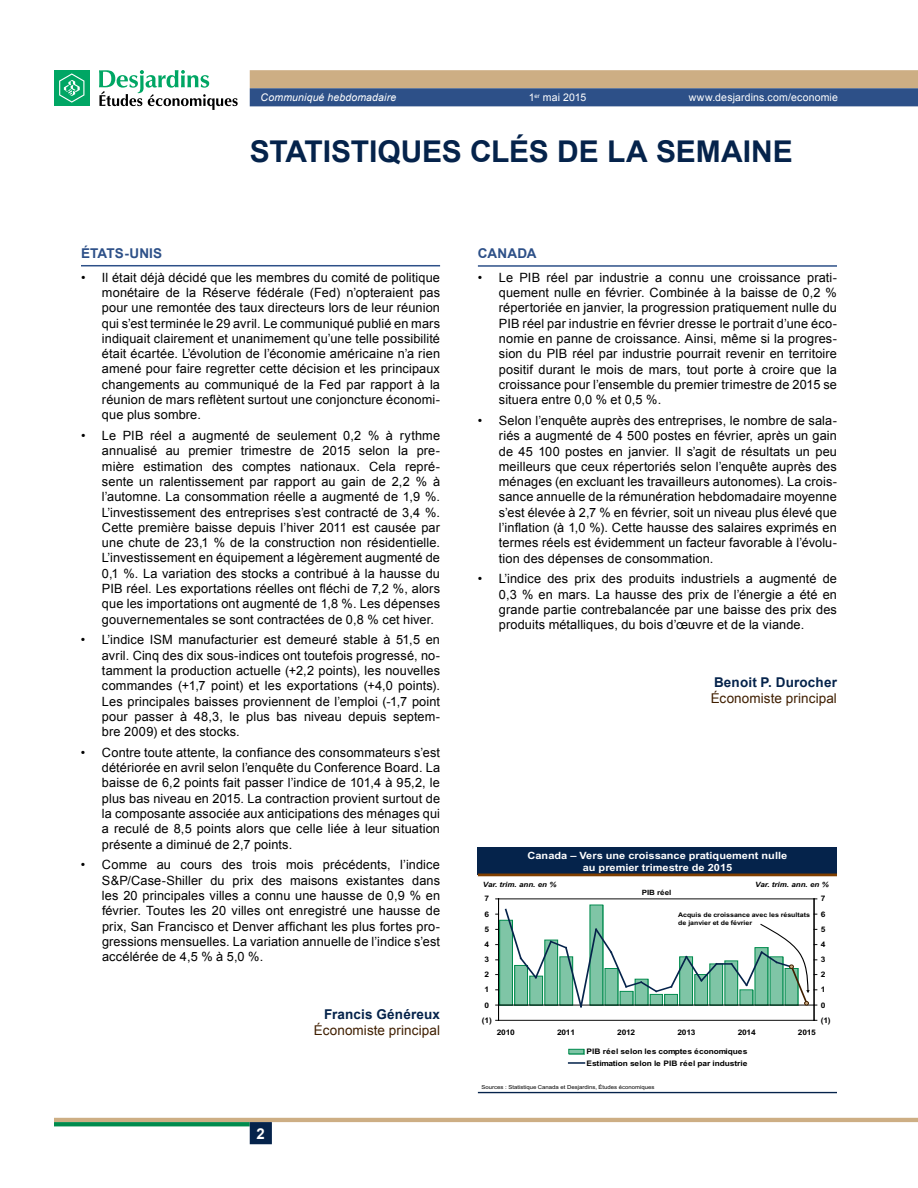
<style>
.page{position:relative;width:918px;height:1188px;background:#fff}
.page>*{position:absolute;margin:0;border:0;box-sizing:border-box;transform-origin:0 0}
.t1{font:700 30px "Arial";color:#05234b}
.t2{font:700 15px "Arial";color:#fff}
.t3{font:13.5px "Arial";letter-spacing:.005em;color:#401f00}
.t4{font:700 13.5px "Arial";letter-spacing:.015em;color:#05234b}
.t5{font:700 13.5px "Arial";letter-spacing:.015em;color:#2d5088}
.t6{font:12.75px/15.3px "Arial";letter-spacing:.01em;color:#000;text-align:justify}
.t7{font:10.5px "Arial";letter-spacing:.015em;color:#fff}
.t8{font:italic 10.5px "Arial";letter-spacing:.015em;color:#fff}
.t9{font:700 10.05px/12px "Arial";color:#fff;text-align:center;scale:1.1 1}
.t10{font:700 7.65px/11.7px "Arial";letter-spacing:-.01em;color:#000;scale:1.1 1}
.t11{font:italic 700 7.2px "Arial";color:#000;scale:1.1 1}
.t12{font:700 7.2px "Arial";color:#000;scale:1.1 1}
.t13{font:700 6.45px/7.6px "Arial";color:#000;scale:1.1 1}
.t14{font:5.4px "Arial";letter-spacing:.005em;color:#000;scale:1.1 1}
</style>
<div class="page">
<svg style="left:250px;top:70px;width:668px;height:36px;background:#7e8087"></svg>
<hr style="left:54px;top:1118px;width:864px;height:4px;background:#cdae84">
<svg style="left:54px;top:1122px;width:196px;height:4px"></svg>
<div style="left:250px;top:1122px;width:22px;height:22px;background:#05234b;border:2px solid #05234b"></div>
<div style="left:54px;top:70px;width:36px;height:36px;background:#00a664"></div>
<svg style="left:59px;top:73px;width:25px;height:30px"></svg>
<svg style="left:99px;top:70px;width:139px;height:40px"></svg>
<hr style="left:81px;top:265px;width:359px;height:1px;background:#2d5088">
<hr style="left:478px;top:265px;width:359px;height:2px;background:#2d5088">
<div style="left:478px;top:848px;width:359px;height:27px;background:#05234b"></div>
<hr style="left:478px;top:873px;width:359px;height:3px;background:#803f00">
<hr style="left:478px;top:1092px;width:359px;height:1px;background:#05234b">
<hr style="left:499px;top:899px;width:315px;height:1px;background:#000">
<hr style="left:499px;top:1020px;width:315px;height:1px;background:#000">
<div style="left:590px;top:905px;width:13px;height:100px;background:#7fc5a6"></div>
<hr style="left:498px;top:899px;width:1px;height:121px;background:#000">
<hr style="left:814px;top:899px;width:1px;height:121px;background:#000">
<hr style="left:569px;top:1050px;width:15px;height:4px;background:#7fc5a6">
<div style="left:569px;top:1049px;width:15px;height:5px;border:1px solid #008b4d"></div>
<svg style="left:569px;top:1062px;width:15px;height:2px"></svg>
<svg style="left:496px;top:908px;width:321px;height:100px"></svg>
<p class="t8" style="left:261px;top:91px;width:137px">Communiqué hebdomadaire</p>
<p class="t7" style="left:529px;top:91px;width:59px">1<sup>er</sup> mai 2015</p>
<p class="t7" style="left:689px;top:91px;width:151px">www.desjardins.com/economie</p>
<h1 class="t1" style="left:250px;top:132px;width:19px">Stat</h1>
<h1 class="t1" style="left:323px;top:132px;width:472px">istiques clés de la semaine</h1>
<p class="t5" style="left:81px;top:245px;width:10px">État</p>
<p class="t5" style="left:115px;top:245px;width:49px">s-Unis</p>
<p class="t6" style="left:102px;top:270px;width:340px;text-indent:-21px">• Il était déjà décidé que les membres du comité de politique monétaire de la Réserve fédérale (Fed) n’opteraient pas pour une remontée des taux directeurs lors de leur réunion qui s’est terminée le 29 avril. Le communiqué publié en mars indiquait clairement et unanimement qu’une telle possibilité était écartée. L’évolution de l’économie américaine n’a rien amené pour faire regretter cette décision et les principaux changements au communiqué de la Fed par rapport à la réunion de mars reflètent surtout une conjoncture économi&shy;que plus sombre.</p>
<p class="t6" style="left:102px;top:428px;width:340px;text-indent:-21px">• Le PIB réel a augmenté de seulement 0,2 % à rythme annualisé au premier trimestre de 2015 selon la pre&shy;mière estimation des comptes nationaux. Cela repré&shy;sente un ralentissement par rapport au gain de 2,2 % à l’automne. La consommation réelle a augmenté de 1,9 %.<br>L’investissement des entreprises s’est contracté de 3,4 %.<br>Cette première baisse depuis l’hiver 2011 est causée par une chute de 23,1 % de la construction non résidentielle.<br>L’investissement en équipement a légèrement augmenté de 0,1 %. La variation des stocks a contribué à la hausse du PIB réel. Les exportations réelles ont fléchi de 7,2 %, alors que les importations ont augmenté de 1,8 %. Les dépenses gouvernementales se sont contractées de 0,8 % cet hiver.</p>
<p class="t6" style="left:102px;top:632px;width:340px;text-indent:-21px">• L’indice ISM manufacturier est demeuré stable à 51,5 en avril. Cinq des dix sous-indices ont toutefois progressé, no&shy;tamment la production actuelle (+2,2 points), les nouvelles commandes (+1,7 point) et les exportations (+4,0 points).<br>Les principales baisses proviennent de l’emploi (-1,7 point pour passer à 48,3, le plus bas niveau depuis septem&shy;bre 2009) et des stocks.</p>
<p class="t6" style="left:102px;top:745px;width:340px;text-indent:-21px">• Contre toute attente, la confiance des consommateurs s’est détériorée en avril selon l’enquête du Conference Board. La baisse de 6,2 points fait passer l’indice de 101,4 à 95,2, le plus bas niveau en 2015. La contraction provient surtout de la composante associée aux anticipations des ménages qui a reculé de 8,5 points alors que celle liée à leur situation présente a diminué de 2,7 points.</p>
<p class="t6" style="left:102px;top:857px;width:340px;text-indent:-21px">• Comme au cours des trois mois précédents, l’indice S&amp;P/Case-Shiller du prix des maisons existantes dans les 20 principales villes a connu une hausse de 0,9 % en février. Toutes les 20 villes ont enregistré une hausse de prix, San Francisco et Denver affichant les plus fortes pro&shy;gressions mensuelles. La variation annuelle de l’indice s’est accélérée de 4,5 % à 5,0 %.</p>
<p class="t2" style="left:257px;top:1124px;width:10px">2</p>
<p class="t4" style="left:324px;top:1005px;width:117px">Francis Généreux</p>
<p class="t3" style="left:314px;top:1021px;width:128px">Économiste principal</p>
<p class="t5" style="left:478px;top:245px;width:41px">Canada</p>
<p class="t6" style="left:499px;top:270px;width:340px;text-indent:-21px">• Le PIB réel par industrie a connu une croissance prati&shy;quement nulle en février. Combinée à la baisse de 0,2 % répertoriée en janvier, la progression pratiquement nulle du PIB réel par industrie en février dresse le portrait d’une éco&shy;nomie en panne de croissance. Ainsi, même si la progres&shy;sion du PIB réel par industrie pourrait revenir en territoire positif durant le mois de mars, tout porte à croire que la croissance pour l’ensemble du premier trimestre de 2015 se situera entre 0,0 % et 0,5 %.</p>
<p class="t6" style="left:499px;top:413px;width:340px;text-indent:-21px">• Selon l’enquête auprès des entreprises, le nombre de sala&shy;riés a augmenté de 4 500 postes en février, après un gain de 45 100 postes en janvier. Il s’agit de résultats un peu meilleurs que ceux répertoriés selon l’enquête auprès des ménages (en excluant les travailleurs autonomes). La crois&shy;sance annuelle de la rémunération hebdomadaire moyenne s’est élevée à 2,7 % en février, soit un niveau plus élevé que l’inflation (à 1,0 %). Cette hausse des salaires exprimés en termes réels est évidemment un facteur favorable à l’évolu&shy;tion des dépenses de consommation.</p>
<p class="t6" style="left:499px;top:571px;width:340px;text-indent:-21px">• L’indice des prix des produits industriels a augmenté de 0,3 % en mars. La hausse des prix de l’énergie a été en grande partie contrebalancée par une baisse des prix des produits métalliques, du bois d’œuvre et de la viande.</p>
<p class="t4" style="left:714px;top:673px;width:125px">Benoit P. Durocher</p>
<p class="t3" style="left:711px;top:689px;width:128px">Économiste principal</p>
<p class="t9" style="left:528px;top:850px;width:237px">Canada – Vers une croissance pratiquement nulle au premier trimestre de 2015</p>
<p class="t12" style="left:642px;top:889px;width:28px">PIB réel</p>
<p class="t11" style="left:483px;top:880px;width:68px">Var. trim. ann. en %</p>
<p class="t11" style="left:755px;top:880px;width:68px">Var. trim. ann. en %</p>
<p class="t13" style="left:678px;top:911px;width:121px">Acquis de croissance avec les résultats de janvier et de février</p>
<p class="t10" style="left:485px;top:893px;width:6px">7</p>
<p class="t10" style="left:821px;top:893px;width:6px">7</p>
<p class="t10" style="left:485px;top:908px;width:6px">6</p>
<p class="t10" style="left:821px;top:908px;width:6px">6</p>
<p class="t10" style="left:485px;top:923px;width:6px">5</p>
<p class="t10" style="left:821px;top:923px;width:6px">5</p>
<p class="t10" style="left:485px;top:939px;width:6px">4</p>
<p class="t10" style="left:821px;top:939px;width:6px">4</p>
<p class="t10" style="left:485px;top:954px;width:6px">3</p>
<p class="t10" style="left:821px;top:954px;width:6px">3</p>
<p class="t10" style="left:485px;top:969px;width:6px">2</p>
<p class="t10" style="left:821px;top:969px;width:6px">2</p>
<p class="t10" style="left:485px;top:984px;width:6px">1</p>
<p class="t10" style="left:821px;top:984px;width:6px">1</p>
<p class="t10" style="left:485px;top:999px;width:6px">0</p>
<p class="t10" style="left:821px;top:999px;width:6px">0</p>
<p class="t10" style="left:482px;top:1014px;width:11px">(1)</p>
<p class="t10" style="left:821px;top:1014px;width:11px">(1)</p>
<p class="t10" style="left:497px;top:1027px;width:18px">2010</p>
<p class="t10" style="left:557px;top:1027px;width:18px">2011</p>
<p class="t10" style="left:617px;top:1027px;width:18px">2012</p>
<p class="t10" style="left:677px;top:1027px;width:18px">2013</p>
<p class="t10" style="left:738px;top:1027px;width:18px">2014</p>
<p class="t10" style="left:798px;top:1027px;width:18px">2015</p>
<p class="t10" style="left:587px;top:1046px;width:148px">PIB réel selon les comptes économiques<br>Estimation selon le PIB réel par industrie</p>
<p class="t14" style="left:481px;top:1084px;width:159px">Sources : Statistique Canada et Desjardins, Études économiques</p>
</div>
